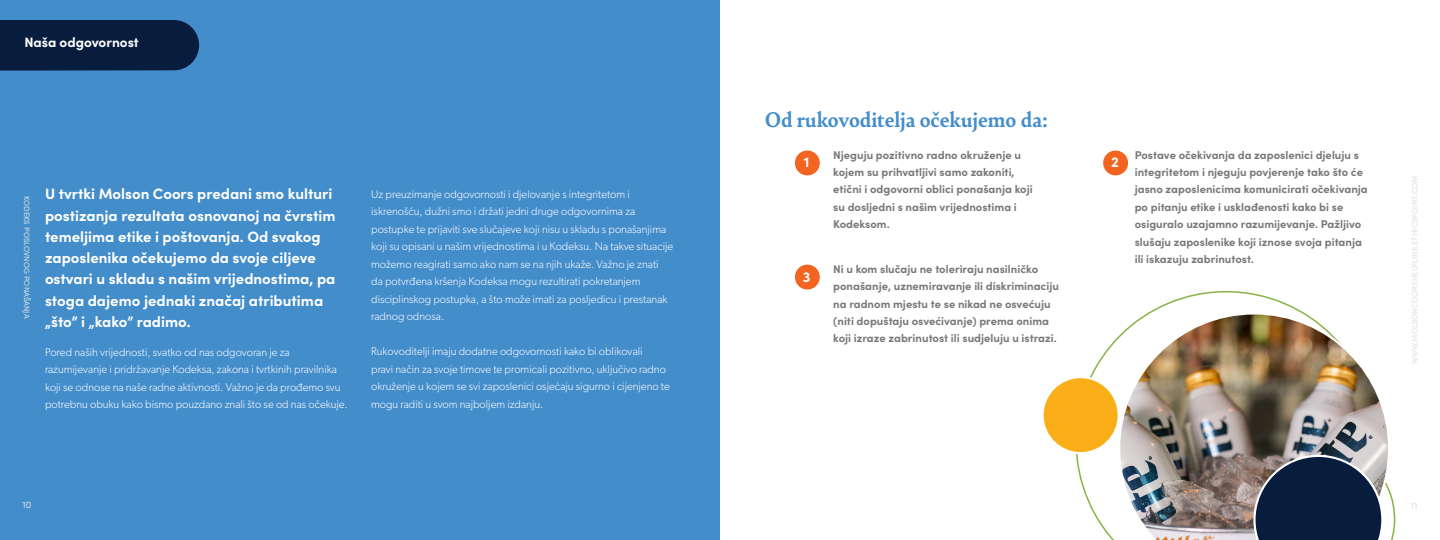
<style>
.page{position:relative;width:1440px;height:540px;background:#fff}
.page>*{position:absolute;margin:0;border:0;box-sizing:border-box;transform-origin:0 0}
.t1{font:700 22.5px "Bely";color:#448dcb}
.t2{font:700 15px/21.2px "Sofia Pro";color:#fff}
.t3{font:700 14.38px "Sofia Pro";color:#fff}
.t4{font:700 13.5px "Sofia Pro";color:#fff}
.t5{font:300 11.25px/17.5px "Gibson";color:#fff}
.t6{font:700 11.25px/17.4px "Sofia Pro";color:#76787b}
.t7{font:9.62px "Sofia Pro";color:#d8e0e2}
.t8{font:7.75px "Sofia Pro";letter-spacing:.01em;color:#d8e0e2}
</style>
<div class="page">
<div style="left:0;top:0;width:720px;height:540px;background:#448dcb"></div>
<svg style="left:1076px;top:291px;width:227px;height:249px"></svg>
<img style="left:1118px;top:312px;width:270px;height:228px">
<div style="left:1043px;top:377px;width:76px;height:76px;background:#faaf18;border-radius:50%"></div>
<div style="left:1042px;top:376px;width:78px;height:78px;border:2px solid #fff;border-radius:50%"></div>
<svg style="left:1240px;top:442px;width:155px;height:98px;background:#4e5869"></svg>
<svg style="left:0;top:20px;width:199px;height:51px;background:#0b2245"></svg>
<div style="left:24px;top:38px;width:140px;height:22px;background:#081d3e"></div>
<div style="left:795px;top:151px;width:25px;height:24px;background:#f36421;border-radius:50%"></div>
<div style="left:795px;top:265px;width:25px;height:25px;background:#f36421;border-radius:50%"></div>
<div style="left:1103px;top:151px;width:25px;height:24px;background:#f36421;border-radius:50%"></div>
<p class="t4" style="left:24px;top:32px;width:116px">Naša odgovornost</p>
<p class="t8" style="left:33px;top:196px;width:124px;rotate:90deg">KODEKS POSLOVNOG PONAŠANJA</p>
<p class="t2" style="left:45px;top:182px;width:292px">U tvrtki Molson Coors predani smo kulturi postizanja rezultata osnovanoj na čvrstim temeljima etike i poštovanja. Od svakog zaposlenika očekujemo da svoje ciljeve ostvari u skladu s našim vrijednostima, pa stoga dajemo jednaki značaj atributima „što” i „kako” radimo.</p>
<p class="t5" style="left:45px;top:343px;width:304px">Pored naših vrijednosti, svatko od nas odgovoran je za razumijevanje i pridržavanje Kodeksa, zakona i tvrtkinih pravilnika koji se odnose na naše radne aktivnosti. Važno je da prođemo svu potrebnu obuku kako bismo pouzdano znali što se od nas očekuje.</p>
<p class="t5" style="left:371px;top:185px;width:303px">Uz preuzimanje odgovornosti i djelovanje s integritetom i iskrenošću, dužni smo i držati jedni druge odgovornima za postupke te prijaviti sve slučajeve koji nisu u skladu s ponašanjima koji su opisani u našim vrijednostima i u Kodeksu. Na takve situacije možemo reagirati samo ako nam se na njih ukaže. Važno je znati<br>da potvrđena kršenja Kodeksa mogu rezultirati pokretanjem disciplinskog postupka, a što može imati za posljedicu i prestanak radnog odnosa.</p>
<p class="t5" style="left:371px;top:342px;width:300px">Rukovoditelji imaju dodatne odgovornosti kako bi oblikovali<br>pravi način za svoje timove te promicali pozitivno, uključivo radno okruženje u kojem se svi zaposlenici osjećaju sigurno i cijenjeno te mogu raditi u svom najboljem izdanju.</p>
<p class="t1" style="left:765px;top:104px;width:285px">Od rukovoditelja očekujemo da:</p>
<p class="t6" style="left:833px;top:145px;width:201px">Njeguju pozitivno radno okruženje u kojem su prihvatljivi samo zakoniti, etični i odgovorni oblici ponašanja koji su dosljedni s našim vrijednostima i<br>Kodeksom.</p>
<p class="t6" style="left:833px;top:259px;width:227px">Ni u kom slučaju ne toleriraju nasilničko ponašanje, uznemiravanje ili diskriminaciju na radnom mjestu te se nikad ne osvećuju (niti dopuštaju osvećivanje) prema onima koji izraze zabrinutost ili sudjeluju u istrazi.</p>
<p class="t3" style="left:804px;top:151px;width:7px">1</p>
<p class="t3" style="left:803px;top:265px;width:9px">3</p>
<p class="t3" style="left:1111px;top:151px;width:9px">2</p>
<p class="t6" style="left:1135px;top:145px;width:235px">Postave očekivanja da zaposlenici djeluju s integritetom i njeguju povjerenje tako što će jasno zaposlenicima komunicirati očekivanja po pitanju etike i usklađenosti kako bi se osiguralo uzajamno razumijevanje. Pažljivo slušaju zaposlenike koji iznose svoja pitanja ili iskazuju zabrinutost.</p>
<p class="t8" style="left:1409px;top:364px;width:190px;rotate:-90deg">WWW.MOLSONCOORSHELPLINE.ETHICSPOINT.COM</p>
<p class="t7" style="left:22px;top:498px;width:11px">10</p>
<p class="t7" style="left:1411px;top:499px;width:8px">11</p>
</div>
